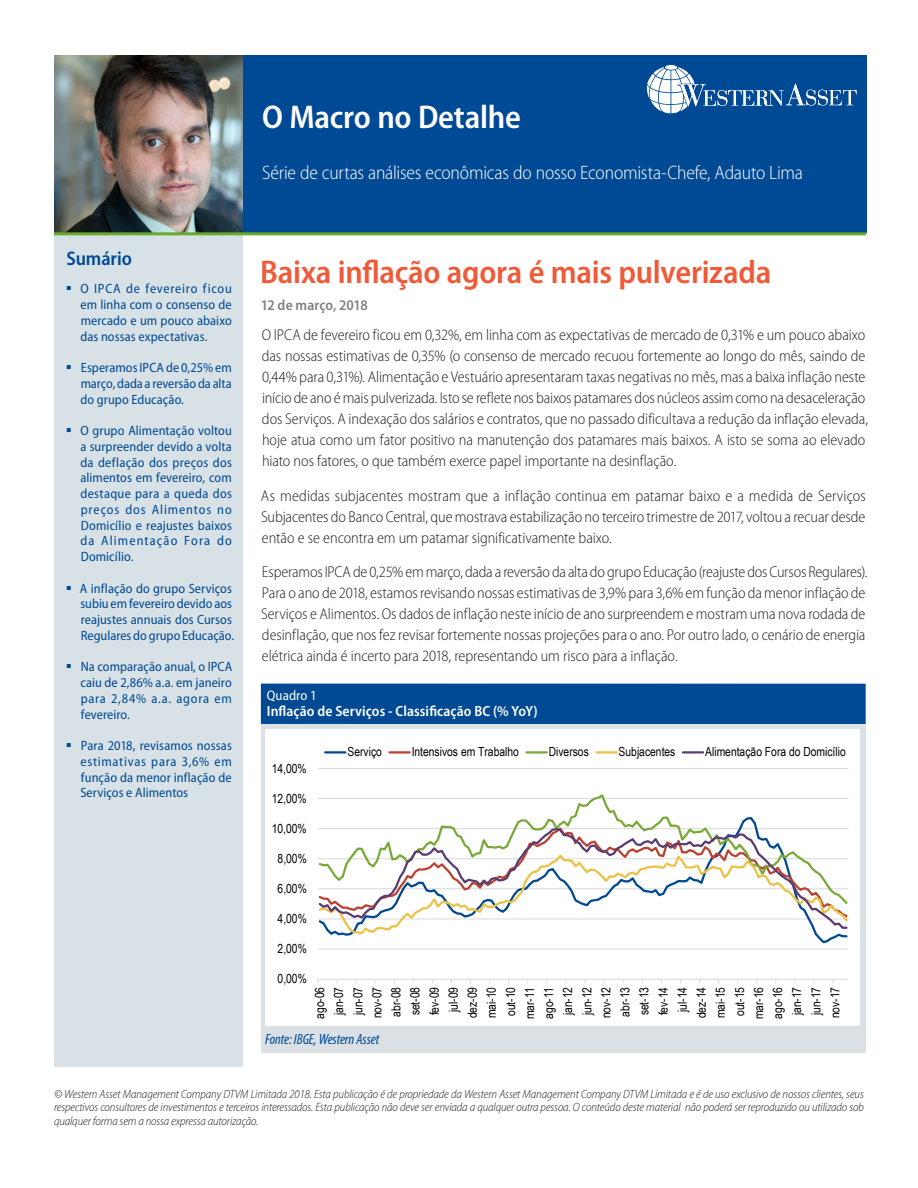
<style>
.page{position:relative;width:918px;height:1188px;background:#fff}
.page>*{position:absolute;margin:0;border:0;box-sizing:border-box;transform-origin:0 0}
.Body_Text{font:600 semi-condensed 33px "Myriad Pro";letter-spacing:-.005em;color:#fff}
.t1{font:600 semi-condensed 32.85px "Myriad Pro";letter-spacing:-.01em;color:#ef5a39}
.t2{font:600 semi-condensed 19.65px "Myriad Pro";letter-spacing:-.005em;color:#004994}
.Body_Text-2{font:300 semi-condensed 19.5px "Myriad Pro";letter-spacing:-.01em;color:#fff}
.Body_Text-3{font:300 semi-condensed 15.75px/21px "Myriad Pro";letter-spacing:-.005em;color:#231f20}
.t3{font:600 semi-condensed 14.85px "Myriad Pro";letter-spacing:.005em;color:#fff}
.t4{font:italic condensed 14.85px "Myriad Pro";letter-spacing:-.005em;color:#004994}
.t5{font:600 semi-condensed 14.85px "Myriad Pro";color:#828081}
.t6{font:semi-condensed 13.95px "Myriad Pro";letter-spacing:.005em;color:#fff}
.t7{font:semi-condensed 13.5px/15.8px "Myriad Pro";letter-spacing:.005em;color:#004994;text-align:justify}
.t8{font:12.6px/19px "Arial Narrow";color:#000;text-align:center}
.t9{font:italic 300 semi-condensed 12px/13.5px "Myriad Pro";letter-spacing:-.01em;color:#231f20;text-align:justify}
</style>
<div class="page">
<div style="left:54px;top:55px;width:812px;height:177px;background:#004994"></div>
<img style="left:54px;top:55px;width:189px;height:177px">
<div style="left:54px;top:234px;width:189px;height:832px;background:#d8e1e5"></div>
<hr style="left:54px;top:232px;width:812px;height:3px;background:#68a92a">
<div style="left:665px;top:65px;width:12px;height:5px;background:#fff;border-radius:50%"></div>
<svg style="left:646px;top:67px;width:210px;height:46px"></svg>
<div style="left:261px;top:684px;width:605px;height:40px;background:#004994"></div>
<div style="left:261px;top:724px;width:605px;height:329px;background:#dae0e4"></div>
<div style="left:265px;top:730px;width:595px;height:296px;background:#fff"></div>
<hr style="left:318px;top:949px;width:530px;height:1px;background:#d9d9d9">
<hr style="left:318px;top:768px;width:530px;height:1px;background:#d9d9d9">
<hr style="left:318px;top:979px;width:530px;height:1px;background:#d9d9d9">
<svg style="left:318px;top:794px;width:531px;height:33px"></svg>
<svg style="left:326px;top:930px;width:522px;height:6px"></svg>
<svg style="left:318px;top:827px;width:531px;height:103px"></svg>
<hr style="left:325px;top:751px;width:20px;height:3px;background:#004990">
<hr style="left:389px;top:751px;width:21px;height:3px;background:#bd4131">
<hr style="left:527px;top:751px;width:20px;height:3px;background:#79aa37">
<hr style="left:596px;top:751px;width:21px;height:3px;background:#ecc246">
<hr style="left:683px;top:751px;width:20px;height:3px;background:#593c71">
<p class="Body_Text" style="left:262px;top:99px;width:260px">O Macro no Detalhe</p>
<p class="Body_Text-2" style="left:262px;top:162px;width:542px">Série de curtas análises econômicas do nosso Economista-Chefe, Adauto Lima</p>
<p class="t2" style="left:66px;top:247px;width:67px">Sumário</p>
<p class="t7" style="left:80px;top:281px;width:153px">O IPCA de fevereiro ficou em linha com o consenso de mercado e um pouco abaixo das nossas expectativas.</p>
<p class="t7" style="left:80px;top:360px;width:153px">Esperamos IPCA de 0,25% em março, dada a reversão da alta do grupo Educação.</p>
<p class="t7" style="left:80px;top:423px;width:153px">O grupo Alimentação voltou a surpreender devido a volta da deflação dos preços dos alimentos em fevereiro, com destaque para a queda dos preços dos Alimentos no Domicílio e reajustes baixos da Alimentação Fora do Domicílio.</p>
<p class="t7" style="left:80px;top:580px;width:156px;text-align:left">A inflação do grupo Serviços subiu em fevereiro devido aos reajustes annuais dos Cursos<br>Regulares do grupo Educação.</p>
<p class="t7" style="left:80px;top:659px;width:153px">Na comparação anual, o IPCA caiu de 2,86% a.a. em janeiro para 2,84% a.a. agora em fevereiro.</p>
<p class="t7" style="left:80px;top:738px;width:153px">Para 2018, revisamos nossas estimativas para 3,6% em função da menor inflação de Serviços e Alimentos</p>
<p class="t1" style="left:260px;top:254px;width:513px">Baixa inflação agora é mais pulverizada</p>
<p class="t5" style="left:261px;top:297px;width:108px">12 de março, 2018</p>
<p class="Body_Text-3" style="left:262px;top:325px;width:608px">O IPCA de fevereiro ficou em 0,32%, em linha com as expectativas de mercado de 0,31% e um pouco abaixo das nossas estimativas de 0,35% (o consenso de mercado recuou fortemente ao longo do mês, saindo de 0,44% para 0,31%). Alimentação e Vestuário apresentaram taxas negativas no mês, mas a baixa inflação neste início de ano é mais pulverizada. Isto se reflete nos baixos patamares dos núcleos assim como na desaceleração dos Serviços. A indexação dos salários e contratos, que no passado dificultava a redução da inflação elevada, hoje atua como um fator positivo na manutenção dos patamares mais baixos. A isto se soma ao elevado hiato nos fatores, o que também exerce papel importante na desinflação.</p>
<p class="Body_Text-3" style="left:261px;top:485px;width:606px;text-align:justify">As medidas subjacentes mostram que a inflação continua em patamar baixo e a medida de Serviços Subjacentes do Banco Central, que mostrava estabilização no terceiro trimestre de 2017, voltou a recuar desde então e se encontra em um patamar significativamente baixo.</p>
<p class="Body_Text-3" style="left:261px;top:562px;width:608px">Esperamos IPCA de 0,25% em março, dada a reversão da alta do grupo Educação (reajuste dos Cursos Regulares).<br>Para o ano de 2018, estamos revisando nossas estimativas de 3,9% para 3,6% em função da menor inflação de Serviços e Alimentos. Os dados de inflação neste início de ano surpreendem e mostram uma nova rodada de desinflação, que nos fez revisar fortemente nossas projeções para o ano. Por outro lado, o cenário de energia elétrica ainda é incerto para 2018, representando um risco para a inflação.</p>
<p class="t6" style="left:267px;top:688px;width:52px">Quadro 1</p>
<p class="t3" style="left:267px;top:703px;width:273px">Inflação de Serviços - Classificação BC (% YoY)</p>
<p class="t8" style="left:272px;top:758px;width:36px">14,00%</p>
<p class="t8" style="left:272px;top:788px;width:36px">12,00%</p>
<p class="t8" style="left:272px;top:818px;width:36px">10,00%</p>
<p class="t8" style="left:278px;top:848px;width:31px">8,00%</p>
<p class="t8" style="left:278px;top:878px;width:31px">6,00%</p>
<p class="t8" style="left:278px;top:909px;width:31px">4,00%</p>
<p class="t8" style="left:278px;top:939px;width:31px">2,00%</p>
<p class="t8" style="left:278px;top:969px;width:31px">0,00%</p>
<p class="t8" style="left:348px;top:742px;width:36px">Serviço</p>
<p class="t8" style="left:412px;top:742px;width:109px">Intensivos em Trabalho</p>
<p class="t8" style="left:549px;top:742px;width:42px">Diversos</p>
<p class="t8" style="left:619px;top:742px;width:58px">Subjacentes</p>
<p class="t8" style="left:705px;top:742px;width:142px">Alimentação Fora do Domicílio</p>
<p class="t8" style="left:310px;top:1019px;width:34px;rotate:-90deg">ago-06 jan-07 jun-07 nov-07 abr-08 set-08 fev-09 jul-09 dez-09 mai-10 out-10 mar-11 ago-11 jan-12 jun-12 nov-12 abr-13 set-13 fev-14 jul-14 dez-14 mai-15 out-15 mar-16 ago-16 jan-17 jun-17 nov-17</p>
<p class="t4" style="left:265px;top:1030px;width:116px">Fonte: IBGE, Western Asset</p>
<p class="t9" style="left:54px;top:1087px;width:811px">© Western Asset Management Company DTVM Limitada 2018. Esta publicação é de propriedade da Western Asset Management Company DTVM Limitada e é de uso exclusivo de nossos clientes, seus respectivos consultores de investimentos e terceiros interessados. Esta publicação não deve ser enviada a qualquer outra pessoa. O conteúdo deste material não poderá ser reproduzido ou utilizado sob qualquer forma sem a nossa expressa autorização.</p>
</div>
